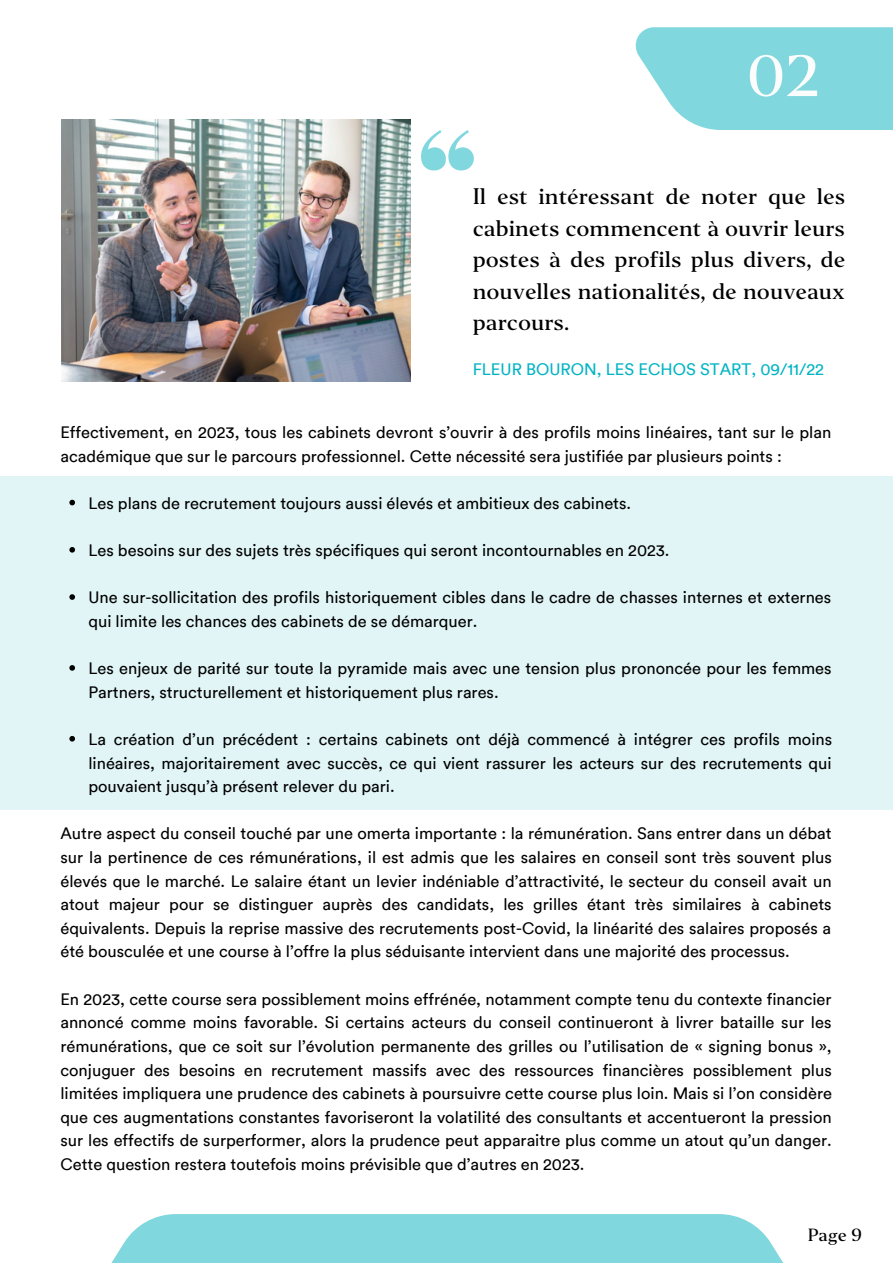
<style>
.page{position:relative;width:893px;height:1264px;background:#fff}
.page>*{position:absolute;margin:0;border:0;box-sizing:border-box;transform-origin:0 0}
.t1{font:500 54.3px "Editor";color:#fbfdfd}
.t2{font:500 21px/31.5px "Editor";color:#000;text-align:justify}
.t3{font:16.65px "Circular";color:#03b4c4}
.t4{font:16.5px/23.5px "Circular";color:#000}
.t5{font:500 16.5px "Editor";color:#000}
</style>
<div class="page">
<div style="left:634px;top:27px;width:258px;height:103px;background:#80d7de"></div>
<div style="left:0;top:476px;width:892px;height:333px;background:#e1f5f7"></div>
<svg style="left:69px;top:500px;width:6px;height:5px"></svg>
<svg style="left:69px;top:547px;width:6px;height:5px"></svg>
<svg style="left:69px;top:594px;width:6px;height:6px"></svg>
<svg style="left:69px;top:665px;width:6px;height:5px"></svg>
<svg style="left:69px;top:736px;width:6px;height:5px"></svg>
<div style="left:89px;top:1213px;width:716px;height:49px;background:#80d7de"></div>
<svg style="left:421px;top:130px;width:53px;height:40px"></svg>
<img style="left:61px;top:119px;width:349px;height:262px">
<h1 class="t1" style="left:746px;top:42px;width:75px">02</h1>
<p class="t2" style="left:472px;top:181px;width:374px">Il est intéressant de noter que les cabinets commencent à ouvrir leurs postes à des profils plus divers, de nouvelles nationalités, de nouveaux parcours.</p>
<p class="t3" style="left:472px;top:359px;width:353px">FLEUR BOURON, LES ECHOS START, 09/11/22</p>
<p class="t4" style="left:60px;top:420px;width:772px">Effectivement, en 2023, tous les cabinets devront s’ouvrir à des profils moins linéaires, tant sur le plan académique que sur le parcours professionnel. Cette nécessité sera justifiée par plusieurs points :</p>
<p class="t4" style="left:88px;top:491px;width:544px">Les plans de recrutement toujours aussi élevés et ambitieux des cabinets.</p>
<p class="t4" style="left:88px;top:538px;width:582px">Les besoins sur des sujets très spécifiques qui seront incontournables en 2023.</p>
<p class="t4" style="left:88px;top:585px;width:744px">Une sur-sollicitation des profils historiquement cibles dans le cadre de chasses internes et externes qui limite les chances des cabinets de se démarquer.</p>
<p class="t4" style="left:88px;top:656px;width:744px">Les enjeux de parité sur toute la pyramide mais avec une tension plus prononcée pour les femmes<br>Partners, structurellement et historiquement plus rares.</p>
<p class="t4" style="left:88px;top:727px;width:745px;text-align:justify">La création d’un précédent : certains cabinets ont déjà commencé à intégrer ces profils moins linéaires, majoritairement avec succès, ce qui vient rassurer les acteurs sur des recrutements qui pouvaient jusqu’à présent relever du pari.</p>
<p class="t4" style="left:60px;top:821px;width:773px;text-align:justify">Autre aspect du conseil touché par une omerta importante : la rémunération. Sans entrer dans un débat sur la pertinence de ces rémunérations, il est admis que les salaires en conseil sont très souvent plus élevés que le marché. Le salaire étant un levier indéniable d’attractivité, le secteur du conseil avait un atout majeur pour se distinguer auprès des candidats, les grilles étant très similaires à cabinets équivalents. Depuis la reprise massive des recrutements post-Covid, la linéarité des salaires proposés a été bousculée et une course à l’offre la plus séduisante intervient dans une majorité des processus.</p>
<p class="t4" style="left:60px;top:986px;width:773px;text-align:justify">En 2023, cette course sera possiblement moins effrénée, notamment compte tenu du contexte financier annoncé comme moins favorable. Si certains acteurs du conseil continueront à livrer bataille sur les rémunérations, que ce soit sur l’évolution permanente des grilles ou l’utilisation de « signing bonus », conjuguer des besoins en recrutement massifs avec des ressources financières possiblement plus limitées impliquera une prudence des cabinets à poursuivre cette course plus loin. Mais si l’on considère que ces augmentations constantes favoriseront la volatilité des consultants et accentueront la pression sur les effectifs de surperformer, alors la prudence peut apparaitre plus comme un atout qu’un danger.<br>Cette question restera toutefois moins prévisible que d’autres en 2023.</p>
<p class="t5" style="left:807px;top:1224px;width:56px">Page 9</p>
</div>
